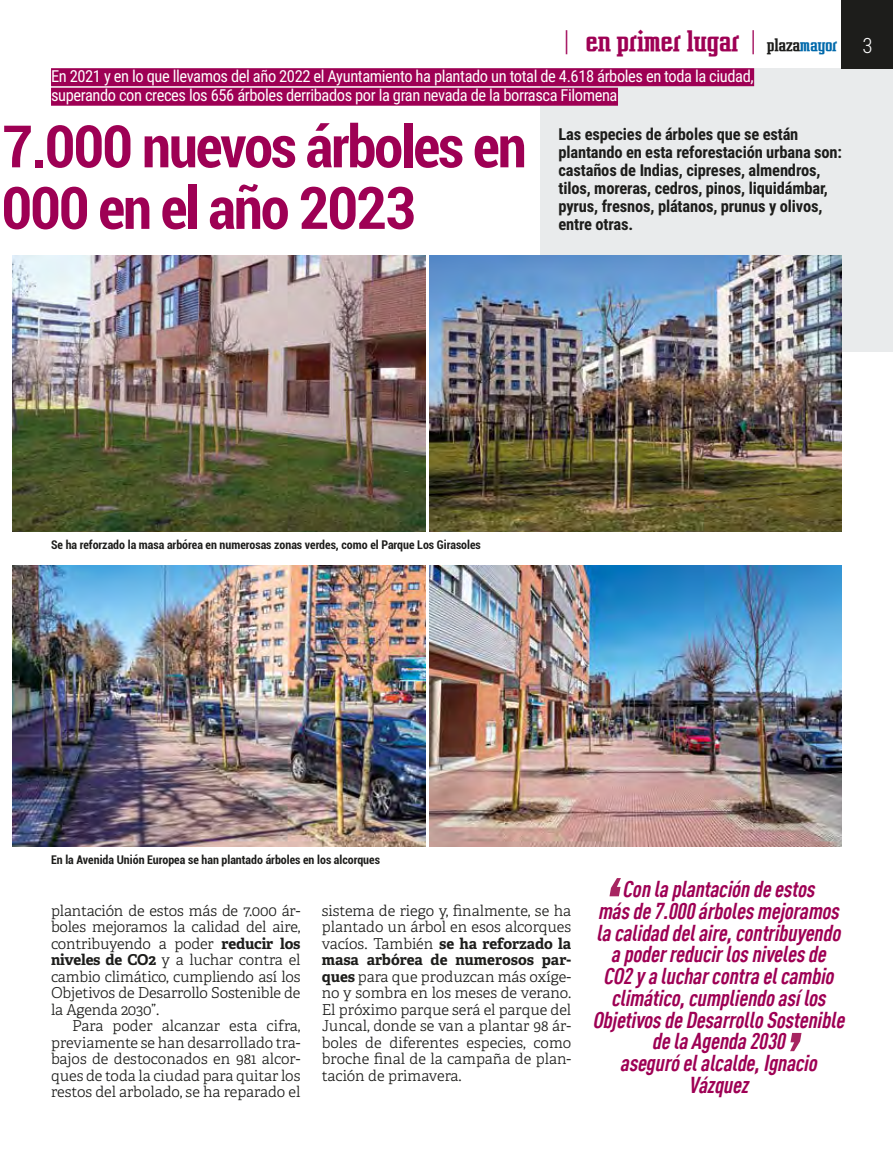
<style>
.page{position:relative;width:893px;height:1149px;background:#fff}
.page>*{position:absolute;margin:0;border:0;box-sizing:border-box;transform-origin:0 0}
.t1{font:700 condensed 58.5px/61.5px "Roboto";letter-spacing:-.035em;color:#9e0054}
.t2{font:700 27px "Vahika";letter-spacing:-.02em;color:#9e0054}
.t3{font:italic 700 condensed 22.5px/21.8px "DIN Pro";color:#9e0054;text-align:center}
.t4{font:700 16.5px/18px "Roboto Condensed";letter-spacing:-.01em;color:#1d1d1b}
.t5{font:16.5px/19.5px "Roboto Condensed";letter-spacing:-.025em;color:#fff}
.t6{font:300 15px/16.5px "Adelle";letter-spacing:-.005em;color:#1d1d1b;text-align:justify}
.t7{font:700 condensed 12px "Roboto";color:#1d1d1b}
.s1{font-weight:400}
.s2{font-size:16.5px;color:#1d1d1b}
.s3{font-size:16.5px;color:#0069ab}
.s4{font-family:"Roboto Condensed";font-weight:300;font-size:21px;color:#fff}
.s5{font-weight:700}
</style>
<div class="page">
<div style="left:540px;top:68px;width:353px;height:283px;background:#e9ebec"></div>
<div style="left:842px;top:0;width:51px;height:68px;background:#1d1d1b"></div>
<div style="left:51px;top:68px;width:703px;height:18px;background:#9e0054"></div>
<div style="left:51px;top:88px;width:567px;height:18px;background:#9e0054"></div>
<img style="left:13px;top:255px;width:412px;height:276px">
<img style="left:13px;top:566px;width:412px;height:280px">
<img style="left:429px;top:566px;width:413px;height:280px">
<img style="left:429px;top:255px;width:413px;height:276px">
<svg style="left:609px;top:878px;width:12px;height:18px"></svg>
<svg style="left:790px;top:1032px;width:11px;height:18px"></svg>
<h2 class="t2" style="left:564px;top:24px;width:310px"><span class="s1">|</span> en primer lugar <span class="s1">|</span> <span class="s2">plaza</span><span class="s3">mayor</span> <span class="s4">3</span></h2>
<p class="t5" style="left:51px;top:66px;width:704px">En 2021 y en lo que llevamos del año 2022 el Ayuntamiento ha plantado un total de 4.618 árboles en toda la ciudad, superando con creces los 656 árboles derribados por la gran nevada de la borrasca Filomena</p>
<h1 class="t1" style="left:2px;top:113px;width:527px">7.000 nuevos árboles en<br>000 en el año 2023</h1>
<p class="t4" style="left:558px;top:124px;width:285px">Las especies de árboles que se están plantando en esta reforestación urbana son: castaños de Indias, cipreses, almendros, tilos, moreras, cedros, pinos, liquidámbar, pyrus, fresnos, plátanos, prunus y olivos, entre otras.</p>
<p class="t7" style="left:51px;top:536px;width:431px">Se ha reforzado la masa arbórea en numerosas zonas verdes, como el Parque Los Girasoles</p>
<p class="t7" style="left:51px;top:851px;width:330px">En la Avenida Unión Europea se han plantado árboles en los alcorques</p>
<p class="t6" style="left:51px;top:902px;width:251px">plantación de estos más de 7.000 ár&shy;boles mejoramos la calidad del aire, contribuyendo a poder <span class="s5">reducir los niveles de CO2</span> y a luchar contra el cambio climático, cumpliendo así los Objetivos de Desarrollo Sostenible de la Agenda 2030”.</p>
<p class="t6" style="left:51px;top:1017px;width:251px;text-indent:21px">Para poder alcanzar esta cifra, previamente se han desarrollado tra&shy;bajos de destoconados en 981 alcor&shy;ques de toda la ciudad para quitar los restos del arbolado, se ha reparado el</p>
<p class="t6" style="left:322px;top:902px;width:251px">sistema de riego y, finalmente, se ha plantado un árbol en esos alcorques vacíos. También <span class="s5">se ha reforzado la masa arbórea de numerosos par&shy;ques</span> para que produzcan más oxíge&shy;no y sombra en los meses de verano.<br>El próximo parque será el parque del Juncal, donde se van a plantar 98 ár&shy;boles de diferentes especies, como broche final de la campaña de plan&shy;tación de primavera.</p>
<p class="t3" style="left:592px;top:877px;width:259px">Conlaplantacióndeestos másde7.000árbolesmejoramos lacalidaddelaire,contribuyendo apoderreducirlosnivelesde<br>CO2yalucharcontraelcambio climático,cumpliendoasílos<br>ObjetivosdeDesarrolloSostenible delaAgenda2030 aseguróelalcalde,Ignacio<br>Vázquez</p>
</div>
